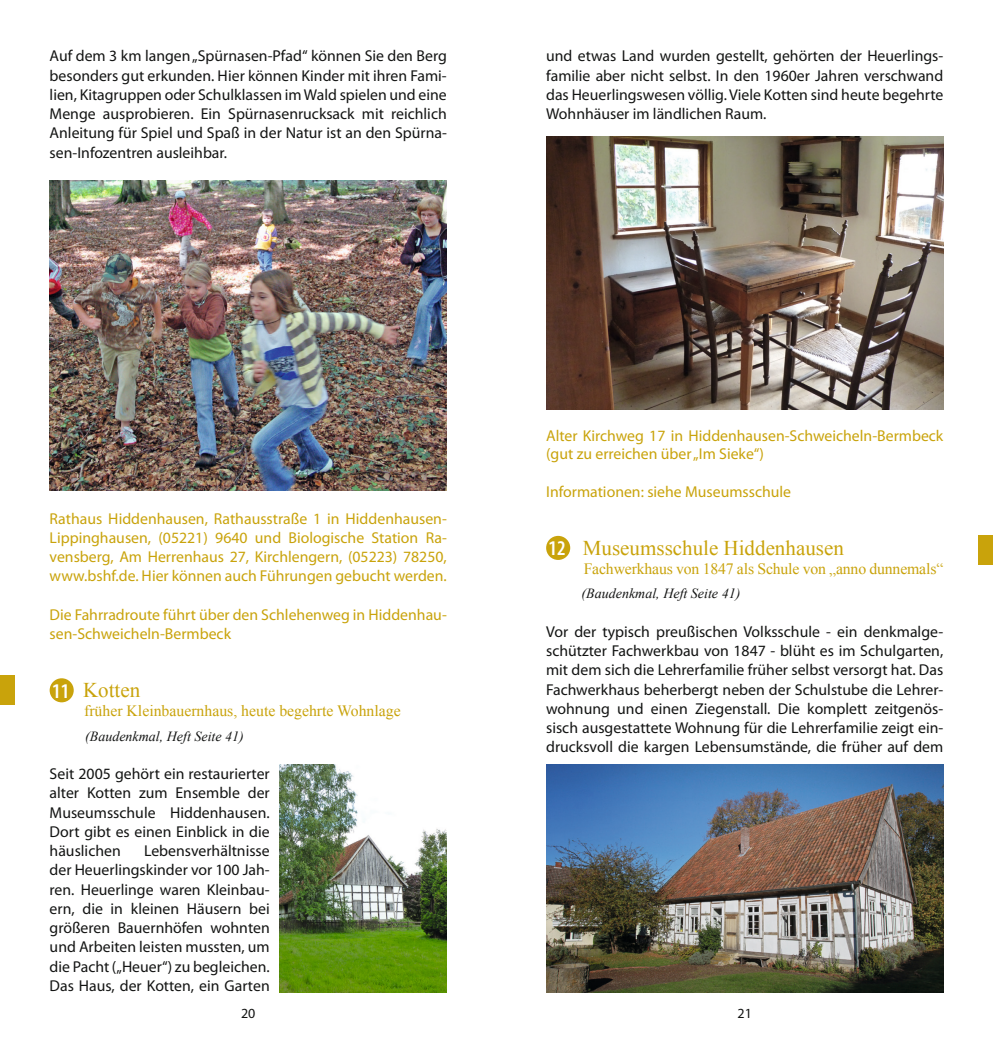
<style>
.page{position:relative;width:993px;height:1042px;background:#fff}
.page>*{position:absolute;margin:0;border:0;box-sizing:border-box;transform-origin:0 0}
.t1{font:21px "Times New Roman";color:#c9a30b}
.t2{font:600 condensed 21px "Myriad Pro";color:#fff}
.t3{font:15.75px/19.2px "Myriad Pro";color:#131413;text-align:justify}
.t4{font:15.75px/19.2px "Myriad Pro";color:#c9a30b}
.t5{font:15.75px "Times New Roman";letter-spacing:-.01em;color:#c9a30b}
.t6{font:italic 14px "Times New Roman";color:#131413}
.t7{font:14px "Myriad Pro";color:#131413}
</style>
<div class="page">
<div style="left:0;top:675px;width:15px;height:30px;background:#c9a30b"></div>
<div style="left:977px;top:535px;width:15px;height:29px;background:#c9a30b"></div>
<img style="left:279px;top:765px;width:167px;height:227px">
<img style="left:546px;top:765px;width:397px;height:227px">
<img style="left:50px;top:181px;width:396px;height:309px">
<img style="left:546px;top:137px;width:397px;height:273px">
<div style="left:50px;top:678px;width:24px;height:24px;background:#c9a30b;border-radius:50%"></div>
<div style="left:546px;top:536px;width:24px;height:24px;background:#c9a30b;border-radius:50%"></div>
<p class="t3" style="left:50px;top:46px;width:398px">Auf dem 3 km langen „Spürnasen-Pfad“ können Sie den Berg besonders gut erkunden. Hier können Kinder mit ihren Fami&shy;lien, Kitagruppen oder Schulklassen im Wald spielen und eine Menge ausprobieren. Ein Spürnasenrucksack mit reichlich Anleitung für Spiel und Spaß in der Natur ist an den Spürna&shy;sen-Infozentren ausleihbar.</p>
<p class="t3" style="left:546px;top:46px;width:398px">und etwas Land wurden gestellt, gehörten der Heuerlings&shy;familie aber nicht selbst. In den 1960er Jahren verschwand das Heuerlingswesen völlig. Viele Kotten sind heute begehrte Wohnhäuser im ländlichen Raum.</p>
<p class="t4" style="left:50px;top:508px;width:398px;text-align:justify">Rathaus Hiddenhausen, Rathausstraße 1 in Hiddenhausen-Lippinghausen, (05221) 9640 und Biologische Station Ra&shy;vensberg, Am Herrenhaus 27, Kirchlengern, (05223) 78250, www.bshf.de. Hier können auch Führungen gebucht werden.</p>
<p class="t4" style="left:50px;top:604px;width:398px">Die Fahrradroute führt über den Schlehenweg in Hiddenhau&shy;sen-Schweicheln-Bermbeck</p>
<h1 class="t1" style="left:83px;top:676px;width:59px">Kotten</h1>
<p class="t5" style="left:84px;top:700px;width:318px">früher Kleinbauernhaus, heute begehrte Wohnlage</p>
<p class="t6" style="left:85px;top:726px;width:160px">(Baudenkmal, Heft Seite 41)</p>
<p class="t3" style="left:50px;top:764px;width:221px">Seit 2005 gehört ein restaurierter alter Kotten zum Ensemble der Museumsschule Hiddenhausen.<br>Dort gibt es einen Einblick in die häuslichen</p>
<h1 class="t2" style="left:52px;top:679px;width:19px">11</h1>
<p class="t3" style="left:50px;top:841px;width:221px;text-indent:94px">Lebensverhältnisse der Heuerlingskinder vor 100 Jah&shy;ren. Heuerlinge waren Kleinbau&shy;ern, die in kleinen Häusern bei größeren Bauernhöfen wohnten und Arbeiten leisten mussten, um die Pacht („Heuer“) zu begleichen.<br>Das Haus, der Kotten, ein Garten</p>
<p class="t7" style="left:241px;top:1004px;width:16px">20</p>
<p class="t4" style="left:546px;top:425px;width:398px">Alter Kirchweg 17 in Hiddenhausen-Schweicheln-Bermbeck (gut zu erreichen über „Im Sieke“)</p>
<p class="t4" style="left:546px;top:482px;width:246px">Informationen: siehe Museumsschule</p>
<h1 class="t1" style="left:582px;top:533px;width:262px">Museumsschule Hiddenhausen</h1>
<p class="t5" style="left:583px;top:558px;width:361px">Fachwerkhaus von 1847 als Schule von „anno dunnemals“</p>
<p class="t6" style="left:581px;top:584px;width:160px">(Baudenkmal, Heft Seite 41)</p>
<p class="t3" style="left:546px;top:622px;width:398px">Vor der typisch preußischen Volksschule - ein denkmalge&shy;schützter Fachwerkbau von 1847 - blüht es im Schulgarten, mit dem sich die Lehrerfamilie früher selbst versorgt hat. Das Fachwerkhaus beherbergt neben der Schulstube die Lehrer&shy;wohnung und einen Ziegenstall. Die komplett zeitgenös&shy;sisch ausgestattete Wohnung für die Lehrerfamilie zeigt ein&shy;drucksvoll die kargen Lebensumstände, die früher auf dem</p>
<h1 class="t2" style="left:548px;top:537px;width:19px">12</h1>
<p class="t7" style="left:737px;top:1004px;width:16px">21</p>
</div>
